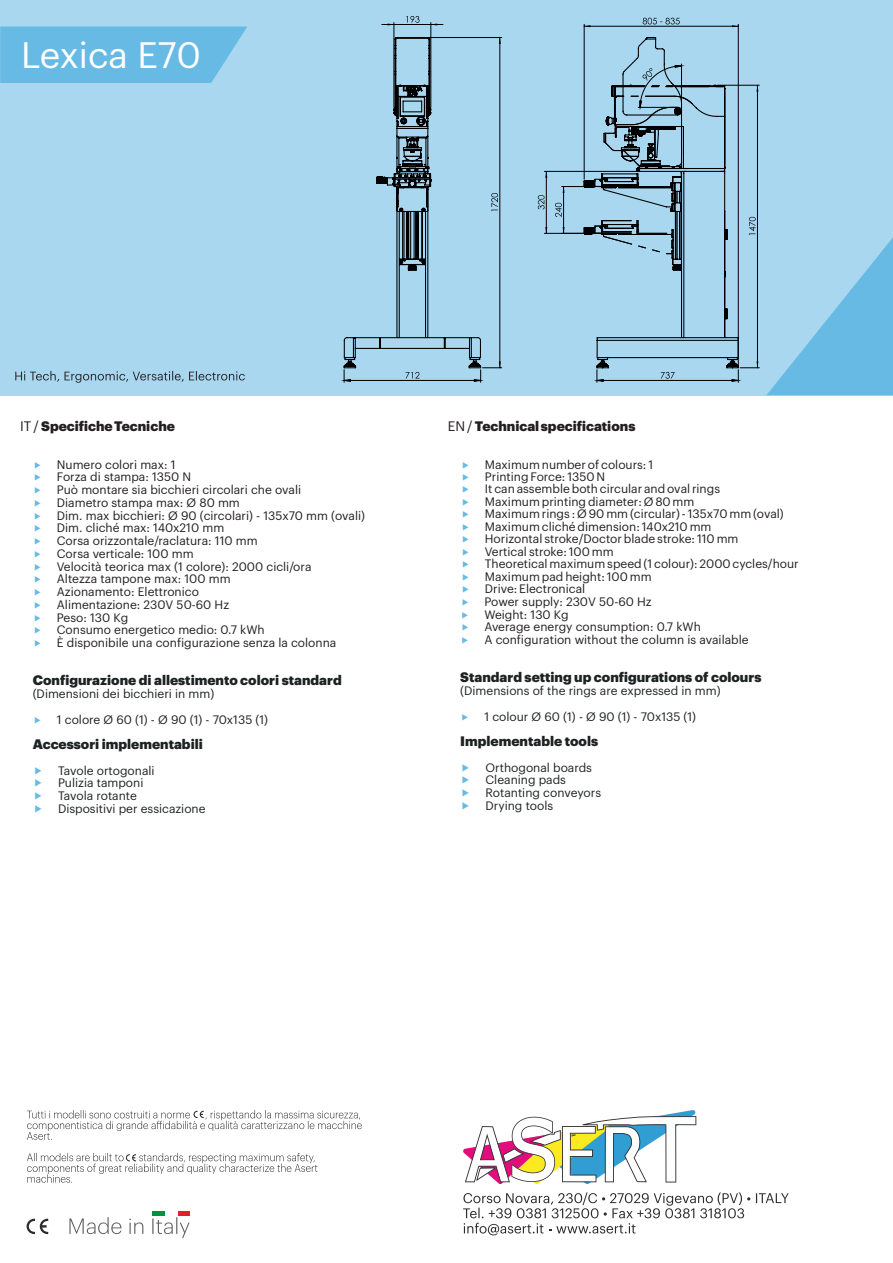
<style>
.page{position:relative;width:893px;height:1263px;background:#fff}
.page>*{position:absolute;margin:0;border:0;box-sizing:border-box;transform-origin:0 0}
.t1{font:36px "Graphik";color:#fefefe}
.t2{font:900 13.5px "Graphik";color:#1f2223}
.t3{font:900 13.5px "Graphik";color:#231f20}
.t4{font:12px/12.8px "Graphik";color:#231f20}
.t5{font:12px/12.8px "Graphik";color:#1f2223}
.s1{font-weight:400}
</style>
<div class="page">
<div style="left:0;top:0;width:893px;height:396px;background:#a9d7f0"></div>
<svg style="left:0;top:27px;width:247px;height:56px;background:#6bbce3"></svg>
<svg style="left:767px;top:237px;width:126px;height:158px"></svg>
<svg style="left:15px;top:371px;width:230px;height:12px"></svg>
<svg style="left:69px;top:1217px;width:52px;height:17px"></svg>
<svg style="left:129px;top:1218px;width:14px;height:16px"></svg>
<svg style="left:152px;top:1217px;width:38px;height:21px"></svg>
<hr style="left:153px;top:1211px;width:12px;height:4px;background:#009240">
<hr style="left:177px;top:1211px;width:13px;height:4px;background:#e21d2c">
<svg style="left:27px;top:1219px;width:21px;height:15px"></svg>
<svg style="left:27px;top:1153px;width:290px;height:30px"></svg>
<svg style="left:27px;top:1110px;width:335px;height:30px"></svg>
<svg style="left:463px;top:1110px;width:233px;height:74px"></svg>
<svg style="left:756px;top:1193px;width:33px;height:10px"></svg>
<svg style="left:463px;top:1192px;width:287px;height:43px"></svg>
<hr style="left:430px;top:23px;width:1px;height:84px;background:#000">
<hr style="left:394px;top:23px;width:1px;height:84px;background:#000">
<hr style="left:584px;top:24px;width:1px;height:155px;background:#000">
<hr style="left:738px;top:24px;width:1px;height:342px;background:#000">
<hr style="left:562px;top:186px;width:55px;height:1px;background:#000">
<hr style="left:544px;top:233px;width:73px;height:1px;background:#000">
<hr style="left:544px;top:171px;width:93px;height:1px;background:#000">
<hr style="left:430px;top:37px;width:72px;height:1px;background:#000">
<svg style="left:382px;top:16px;width:61px;height:9px"></svg>
<svg style="left:584px;top:18px;width:154px;height:9px"></svg>
<svg style="left:555px;top:187px;width:10px;height:46px"></svg>
<svg style="left:538px;top:171px;width:9px;height:62px"></svg>
<svg style="left:343px;top:38px;width:159px;height:344px"></svg>
<svg style="left:584px;top:39px;width:175px;height:343px"></svg>
<h1 class="t1" style="left:21px;top:38px;width:181px">Lexica E70</h1>
<p class="t3" style="left:20px;top:420px;width:156px"><span class="s1">IT /</span> Specifiche Tecniche</p>
<p class="t4" style="left:57px;top:458px;width:246px">Numero colori max: 1<br>Forza di stampa: 1350 N<br>Può montare sia bicchieri circolari che ovali</p>
<p class="t4" style="left:57px;top:496px;width:184px">Diametro stampa max: Ø 80 mm</p>
<p class="t4" style="left:57px;top:509px;width:310px">Dim. max bicchieri: Ø 90 (circolari) - 135x70 mm (ovali)<br>Dim. cliché max: 140x210 mm<br>Corsa orizzontale/raclatura: 110 mm</p>
<p class="t4" style="left:57px;top:560px;width:256px">Velocità teorica max (1 colore): 2000 cicli/ora</p>
<p class="t4" style="left:57px;top:548px;width:138px">Corsa verticale: 100 mm</p>
<p class="t4" style="left:57px;top:573px;width:175px">Altezza tampone max: 100 mm<br>Azionamento: Elettronico<br>Alimentazione: 230V 50-60 Hz</p>
<p class="t4" style="left:57px;top:611px;width:73px">Peso: 130 Kg</p>
<p class="t4" style="left:57px;top:624px;width:209px">Consumo energetico medio: 0.7 kWh</p>
<p class="t4" style="left:57px;top:637px;width:281px">È disponibile una configurazione senza la colonna</p>
<p class="t3" style="left:448px;top:420px;width:189px"><span class="s1">EN /</span> Technical specifications</p>
<p class="t4" style="left:485px;top:458px;width:170px">Maximum number of colours: 1</p>
<p class="t4" style="left:485px;top:471px;width:122px">Printing Force: 1350 N</p>
<p class="t4" style="left:485px;top:483px;width:237px">It can assemble both circular and oval rings</p>
<p class="t4" style="left:485px;top:496px;width:211px">Maximum printing diameter: Ø 80 mm</p>
<p class="t4" style="left:485px;top:508px;width:300px">Maximum rings : Ø 90 mm (circular) - 135x70 mm (oval)</p>
<p class="t4" style="left:485px;top:521px;width:228px">Maximum cliché dimension: 140x210 mm</p>
<p class="t4" style="left:485px;top:533px;width:255px">Horizontal stroke/Doctor blade stroke: 110 mm</p>
<p class="t4" style="left:485px;top:545px;width:130px">Vertical stroke: 100 mm</p>
<p class="t4" style="left:485px;top:558px;width:315px">Theoretical maximum speed (1 colour): 2000 cycles/hour</p>
<p class="t4" style="left:485px;top:570px;width:168px">Maximum pad height: 100 mm</p>
<p class="t4" style="left:484px;top:602px;width:266px;line-height:25.5px">Weight: 130 Kg<br>A configuration without the column is available</p>
<p class="t4" style="left:485px;top:583px;width:102px">Drive: Electronical</p>
<p class="t4" style="left:484px;top:589px;width:218px;line-height:25.5px">Power supply: 230V 50-60 Hz<br>Average energy consumption: 0.7 kWh</p>
<p class="t2" style="left:33px;top:674px;width:310px">Configurazione di allestimento colori standard</p>
<p class="t5" style="left:33px;top:688px;width:183px">(Dimensioni dei bicchieri in mm)</p>
<p class="t2" style="left:460px;top:671px;width:303px">Standard setting up configurations of colours</p>
<p class="t5" style="left:460px;top:685px;width:262px">(Dimensions of the rings are expressed in mm)</p>
<p class="t5" style="left:57px;top:713px;width:213px">1 colore Ø 60 (1) - Ø 90 (1) - 70x135 (1)</p>
<p class="t2" style="left:33px;top:738px;width:172px">Accessori implementabili</p>
<p class="t5" style="left:58px;top:764px;width:98px">Tavole ortogonali<br>Pulizia tamponi</p>
<p class="t5" style="left:58px;top:790px;width:149px">Tavola rotante<br>Dispositivi per essicazione</p>
<p class="t5" style="left:484px;top:710px;width:213px">1 colour Ø 60 (1) - Ø 90 (1) - 70x135 (1)</p>
<p class="t5" style="left:486px;top:761px;width:108px">Orthogonal boards</p>
<p class="t2" style="left:460px;top:735px;width:139px">Implementable tools</p>
<p class="t5" style="left:486px;top:774px;width:82px">Cleaning pads</p>
<p class="t5" style="left:485px;top:787px;width:117px">Rotanting conveyors</p>
<p class="t5" style="left:485px;top:800px;width:69px">Drying tools</p>
</div>
